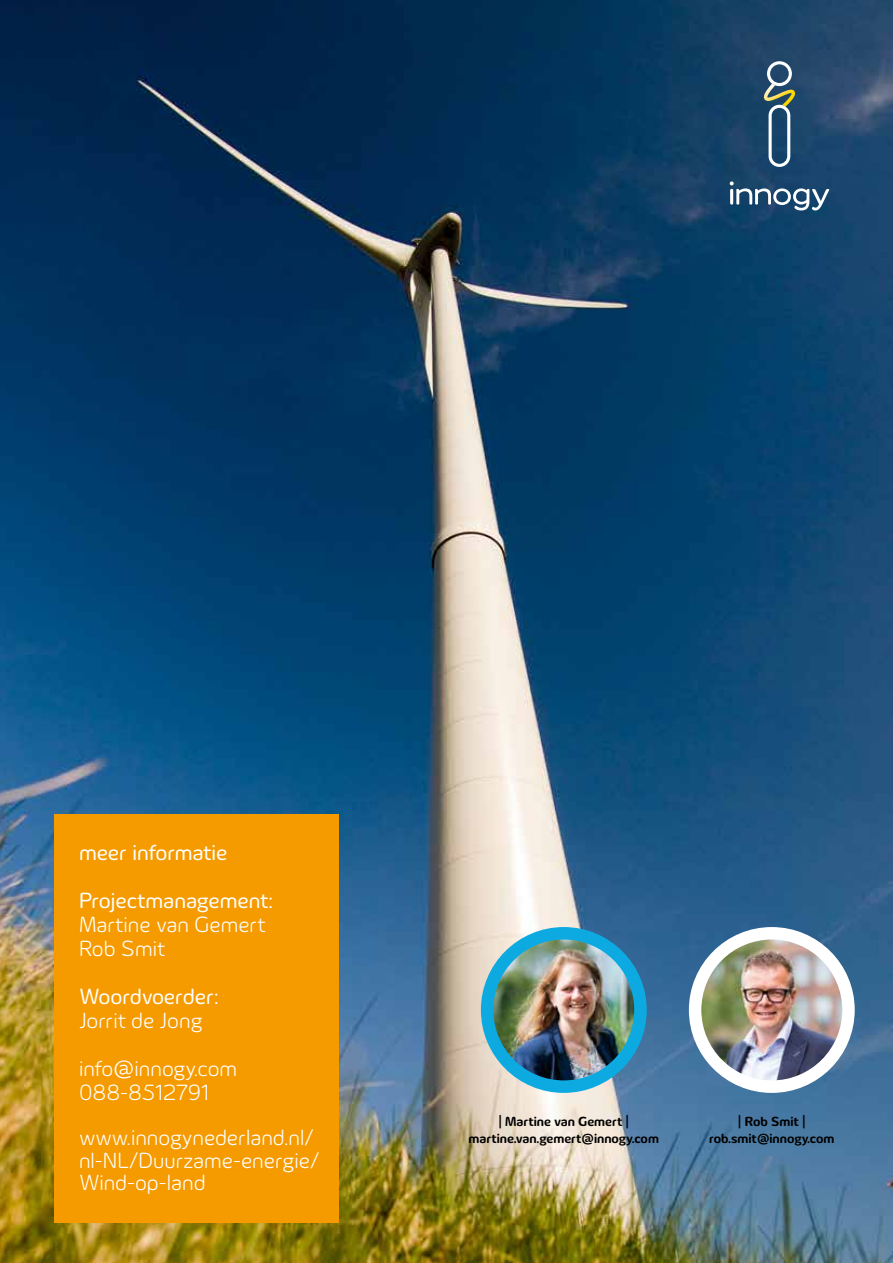
<style>
.page{position:relative;width:893px;height:1263px;background:#fff}
.page>*{position:absolute;margin:0;border:0;box-sizing:border-box;transform-origin:0 0}
.t1{font:300 22.5px/24px "Innogy";color:#fff}
.t2{font:22.5px/48px "Innogy";color:#fff}
.t3{font:700 13.5px/16.5px "Innogy";color:#000;text-align:center}
</style>
<div class="page">
<img style="left:0;top:0;width:893px;height:1263px">
<div style="left:54px;top:814px;width:285px;height:408px;background:#f59b00"></div>
<svg style="left:730px;top:181px;width:99px;height:29px"></svg>
<img style="left:762px;top:84px;width:33px;height:23px">
<svg style="left:769px;top:105px;width:21px;height:62px"></svg>
<svg style="left:767px;top:61px;width:25px;height:25px"></svg>
<img style="left:492px;top:933px;width:143px;height:154px">
<div style="left:481px;top:927px;width:166px;height:166px;border:12px solid #0daae1;border-radius:50%"></div>
<img style="left:701px;top:933px;width:142px;height:154px">
<div style="left:689px;top:927px;width:166px;height:166px;border:12px solid #fff;border-radius:50%"></div>
<p class="t2" style="left:79px;top:829px;width:196px">meer informatie<br>Projectmanagement:</p>
<p class="t1" style="left:79px;top:913px;width:188px">Martine van Gemert<br>Rob Smit</p>
<p class="t2" style="left:79px;top:973px;width:141px">Woordvoerder:</p>
<p class="t1" style="left:79px;top:997px;width:160px;line-height:48px">Jorrit de Jong info@innogy.com</p>
<p class="t1" style="left:79px;top:1070px;width:236px;line-height:45px">088-8512791 www.innogynederland.nl/</p>
<p class="t1" style="left:79px;top:1149px;width:242px;line-height:22.5px">nl-NL/Duurzame-energie/<br>Wind-op-land</p>
<p class="t3" style="left:469px;top:1113px;width:192px">| Martine van Gemert | martine.van.gemert@innogy.com</p>
<p class="t3" style="left:709px;top:1113px;width:127px">| Rob Smit | rob.smit@innogy.com</p>
</div>
